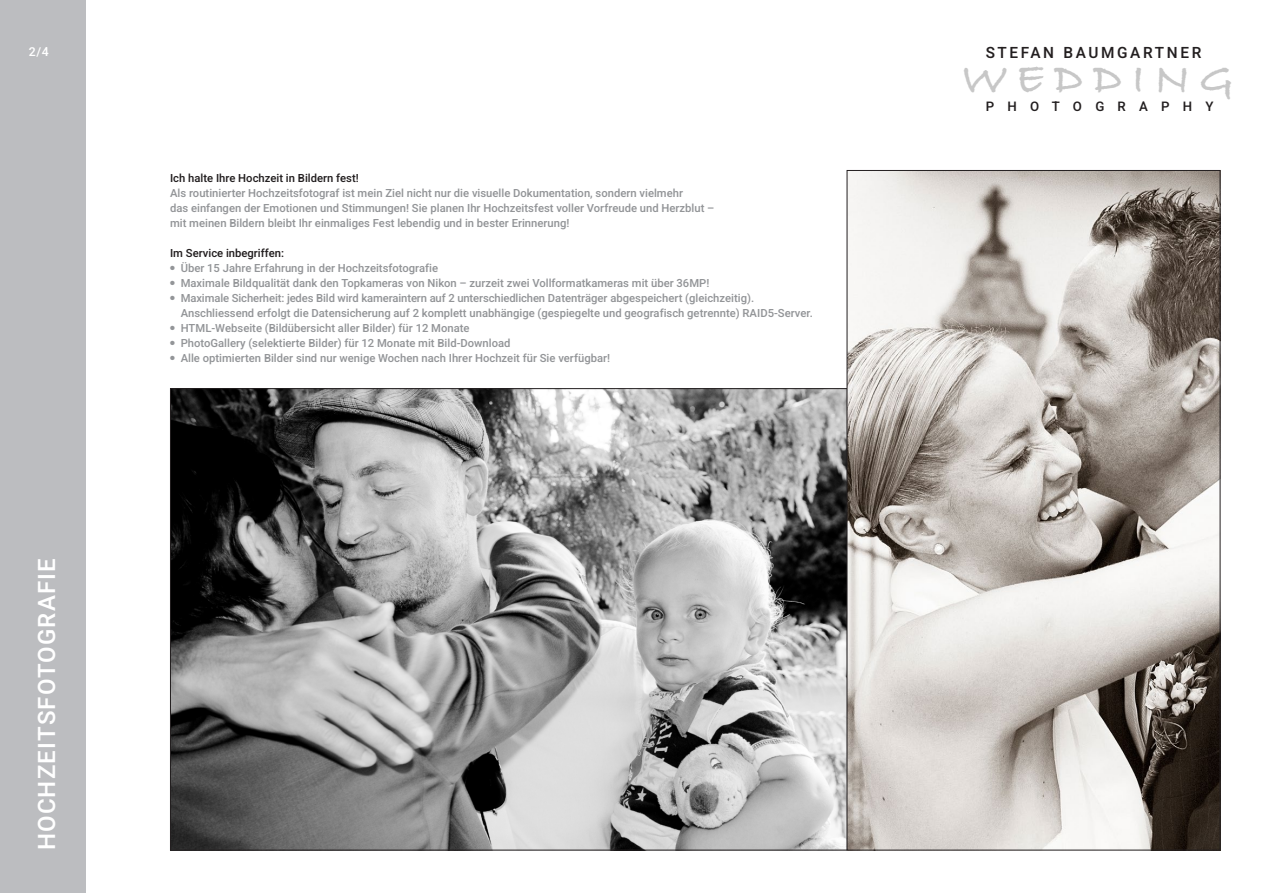
<style>
.page{position:relative;width:1263px;height:893px;background:#fff}
.page>*{position:absolute;margin:0;border:0;box-sizing:border-box;transform-origin:0 0}
.t1{font:700 45px "Bradley Hand ITCTT";letter-spacing:.22em;color:#c7c7c7}
.t2{font:500 24px "Heebo";letter-spacing:.05em;color:#fff}
.t3{font:500 15.6px "Heebo";letter-spacing:.17em;color:#231f20}
.t4{font:500 13.2px "Heebo";letter-spacing:1em;color:#231f20}
.t5{font:500 12.3px "Heebo";color:#fff}
.t6{font:500 11.25px/15px "Heebo";color:#939598}
.t7{font:500 11.25px "Heebo";color:#231f20}
</style>
<div class="page">
<div style="left:0;top:0;width:85px;height:893px;background:#bcbdc0"></div>
<img style="left:172px;top:390px;width:674px;height:458px">
<img style="left:849px;top:172px;width:369px;height:676px">
<p class="t5" style="left:29px;top:43px;width:21px">2/4</p>
<h2 class="t2" style="left:30px;top:850px;width:294px;rotate:-90deg">HOCHZEITSFOTOGRAFIE</h2>
<p class="t7" style="left:170px;top:170px;width:190px">Ich halte Ihre Hochzeit in Bildern fest!</p>
<p class="t6" style="left:170px;top:185px;width:546px">Als routinierter Hochzeitsfotograf ist mein Ziel nicht nur die visuelle Dokumentation, sondern vielmehr<br>das einfangen der Emotionen und Stimmungen! Sie planen Ihr Hochzeitsfest voller Vorfreude und Herzblut – mit meinen Bildern bleibt Ihr einmaliges Fest lebendig und in bester Erinnerung!</p>
<p class="t7" style="left:170px;top:245px;width:115px">Im Service inbegriffen:</p>
<p class="t6" style="left:170px;top:260px;width:269px">● Über 15 Jahre Erfahrung in der Hochzeitsfotografie</p>
<p class="t6" style="left:170px;top:275px;width:541px">● Maximale Bildqualität dank den Topkameras von Nikon – zurzeit zwei Vollformatkameras mit über 36MP!</p>
<p class="t6" style="left:181px;top:290px;width:634px;text-indent:-11px">● Maximale Sicherheit: jedes Bild wird kameraintern auf 2 unterschiedlichen Datenträger abgespeichert (gleichzeitig).<br>Anschliessend erfolgt die Datensicherung auf 2 komplett unabhängige (gespiegelte und geografisch getrennte) RAID5-Server.</p>
<p class="t6" style="left:170px;top:320px;width:301px">● HTML-Webseite (Bildübersicht aller Bilder) für 12 Monate</p>
<p class="t6" style="left:170px;top:335px;width:342px">● PhotoGallery (selektierte Bilder) für 12 Monate mit Bild-Download</p>
<p class="t6" style="left:170px;top:350px;width:441px">● Alle optimierten Bilder sind nur wenige Wochen nach Ihrer Hochzeit für Sie verfügbar!</p>
<h3 class="t3" style="left:986px;top:42px;width:217px">STEFAN BAUMGARTNER</h3>
<h1 class="t1" style="left:962px;top:45px;width:273px">WEDDING</h1>
<p class="t4" style="left:986px;top:97px;width:229px">PHOTOGRAPHY</p>
</div>
